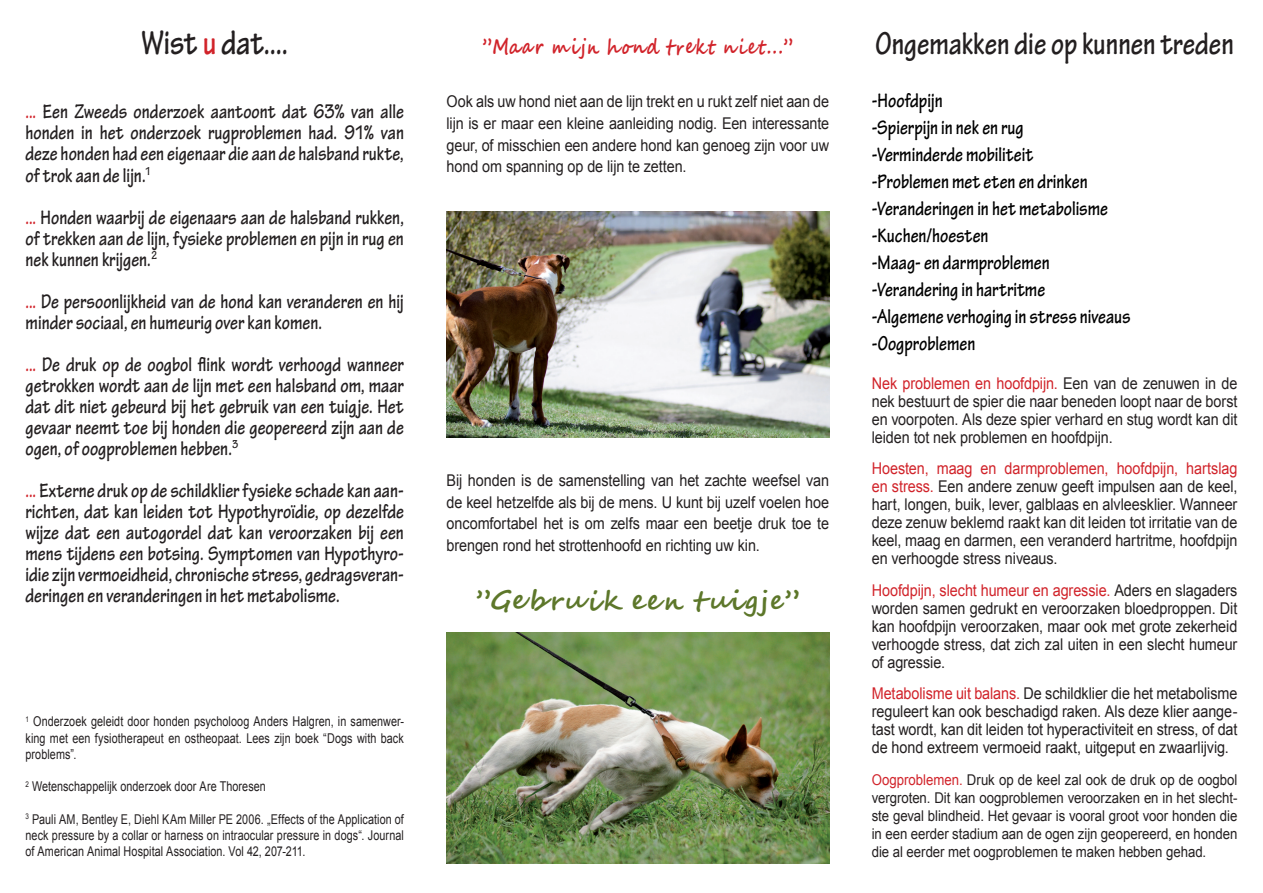
<style>
.page{position:relative;width:1263px;height:893px;background:#fff}
.page>*{position:absolute;margin:0;border:0;box-sizing:border-box;transform-origin:0 0}
.t1{font:700 36px "Tekton Pro";letter-spacing:-.005em;color:#231f20;scale:.8 1}
.t2{font:700 33px "Tekton Pro";color:#231f20;scale:.8 1}
.t3{font:700 27px "Segoe Script";letter-spacing:.07em;color:#5d772a}
.t4{font:700 21px/21px "Tekton Pro";color:#231f20;text-align:justify;scale:.8 1}
.t5{font:700 21px/27px "Tekton Pro";color:#000;scale:.8 1}
.t6{font:700 21px "Segoe Script";letter-spacing:.095em;color:#d1232a;scale:.8 1}
.t7{font:16.2px/18px "Arial";letter-spacing:-.005em;color:#231f20;text-align:justify;scale:.89 1}
.t8{font:14.85px/18px "Arial";color:#231f20;text-align:justify;scale:.89 1}
.t9{font:13.5px/16.2px "Arial";letter-spacing:.005em;color:#231f20;text-align:justify;scale:.8 1}
.s1{color:#d1232a}
</style>
<div class="page">
<img style="left:446px;top:633px;width:383px;height:230px">
<img style="left:446px;top:212px;width:383px;height:225px">
<h1 class="t1" style="left:141px;top:22px;width:186px">Wist <span class="s1">u</span> dat....</h1>
<p class="t4" style="left:26px;top:102px;width:475px"><span class="s1">...</span> Een Zweeds onderzoek aantoont dat 63% van alle honden in het onderzoek rugproblemen had. 91% van deze honden had een eigenaar die aan de halsband rukte, of trok aan de lijn.<sup>1</sup></p>
<p class="t4" style="left:26px;top:207px;width:475px"><span class="s1">...</span> Honden waarbij de eigenaars aan de halsband rukken, of trekken aan de lijn, fysieke problemen en pijn in rug en nek kunnen krijgen.<sup>2</sup></p>
<p class="t4" style="left:26px;top:291px;width:474px"><span class="s1">...</span> De persoonlijkheid van de hond kan veranderen en hij minder sociaal, en humeurig over kan komen.</p>
<p class="t4" style="left:26px;top:354px;width:475px"><span class="s1">...</span> De druk op de oogbol flink wordt verhoogd wanneer getrokken wordt aan de lijn met een halsband om, maar dat dit niet gebeurd bij het gebruik van een tuigje. Het gevaar neemt toe bij honden die geopereerd zijn aan de ogen, of oogproblemen hebben.<sup>3</sup></p>
<p class="t4" style="left:26px;top:480px;width:475px"><span class="s1">...</span> Externe druk op de schildklier fysieke schade kan aan&shy;richten, dat kan leiden tot Hypothyroïdie, op dezelfde wijze dat een autogordel dat kan veroorzaken bij een mens tijdens een botsing. Symptomen van Hypothyro&shy;ïdie zijn vermoeidheid, chronische stress, gedragsveran&shy;deringen en veranderingen in het metabolisme.</p>
<p class="t9" style="left:26px;top:714px;width:475px"><sup>1</sup> Onderzoek geleidt door honden psycholoog Anders Halgren, in samenwer&shy;king met een fysiotherapeut en ostheopaat. Lees zijn boek “Dogs with back problems”.</p>
<p class="t9" style="left:26px;top:778px;width:302px"><sup>2</sup> Wetenschappelijk onderzoek door Are Thoresen</p>
<p class="t9" style="left:26px;top:811px;width:474px"><sup>3</sup> Pauli AM, Bentley E, Diehl KAm Miller PE 2006. „Effects of the Application of neck pressure by a collar or harness on intraocular pressure in dogs“. Journal of American Animal Hospital Association. Vol 42, 207-211.</p>
<p class="t6" style="left:483px;top:30px;width:390px">”Maar mijn hond trekt niet...”</p>
<p class="t7" style="left:446px;top:91px;width:431px;line-height:21.6px">Ook als uw hond niet aan de lijn trekt en u rukt zelf niet aan de lijn is er maar een kleine aanleiding nodig. Een interessante geur, of misschien een andere hond kan genoeg zijn voor uw hond om spanning op de lijn te zetten.</p>
<p class="t7" style="left:446px;top:470px;width:431px;line-height:21.6px">Bij honden is de samenstelling van het zachte weefsel van de keel hetzelfde als bij de mens. U kunt bij uzelf voelen hoe oncomfortabel het is om zelfs maar een beetje druk toe te brengen rond het strottenhoofd en richting uw kin.</p>
<h3 class="t3" style="left:476px;top:579px;width:326px">”Gebruik een tuigje”</h3>
<h2 class="t2" style="left:875px;top:24px;width:450px">Ongemakken die op kunnen treden</h2>
<p class="t5" style="left:872px;top:87px;width:325px">-Hoofdpijn<br>-Spierpijn in nek en rug<br>-Verminderde mobiliteit<br>-Problemen met eten en drinken -Veranderingen in het metabolisme -Kuchen/hoesten<br>-Maag- en darmproblemen -Verandering in hartritme<br>-Algemene verhoging in stress niveaus -Oogproblemen</p>
<p class="t7" style="left:872px;top:374px;width:412px"><span class="s1">Nek problemen en hoofdpijn.</span> Een van de zenuwen in de nek bestuurt de spier die naar beneden loopt naar de borst en voorpoten. Als deze spier verhard en stug wordt kan dit leiden tot nek problemen en hoofdpijn.</p>
<p class="t7" style="left:872px;top:460px;width:412px"><span class="s1">Hoesten, maag en darmproblemen, hoofdpijn, hartslag en stress.</span> Een andere zenuw geeft impulsen aan de keel, hart, longen, buik, lever, galblaas en alvleesklier. Wanneer deze zenuw beklemd raakt kan dit leiden tot irritatie van de keel, maag en darmen, een veranderd hartritme, hoofdpijn en verhoogde stress niveaus.</p>
<p class="t7" style="left:872px;top:581px;width:412px"><span class="s1">Hoofdpijn, slecht humeur en agressie.</span> Aders en slagaders worden samen gedrukt en veroorzaken bloedproppen. Dit kan hoofdpijn veroorzaken, maar ook met grote zekerheid verhoogde stress, dat zich zal uiten in een slecht humeur of agressie.</p>
<p class="t7" style="left:872px;top:685px;width:412px"><span class="s1">Metabolisme uit balans.</span> De schildklier die het metabolisme reguleert kan ook beschadigd raken. Als deze klier aange&shy;tast wordt, kan dit leiden tot hyperactiviteit en stress, of dat de hond extreem vermoeid raakt, uitgeput en zwaarlijvig.</p>
<p class="t8" style="left:872px;top:771px;width:412px"><span class="s1">Oogproblemen.</span> Druk op de keel zal ook de druk op de oogbol vergroten. Dit kan oogproblemen veroorzaken en in het slecht&shy;ste geval blindheid. Het gevaar is vooral groot voor honden die in een eerder stadium aan de ogen zijn geopereerd, en honden die al eerder met oogproblemen te maken hebben gehad.</p>
</div>
